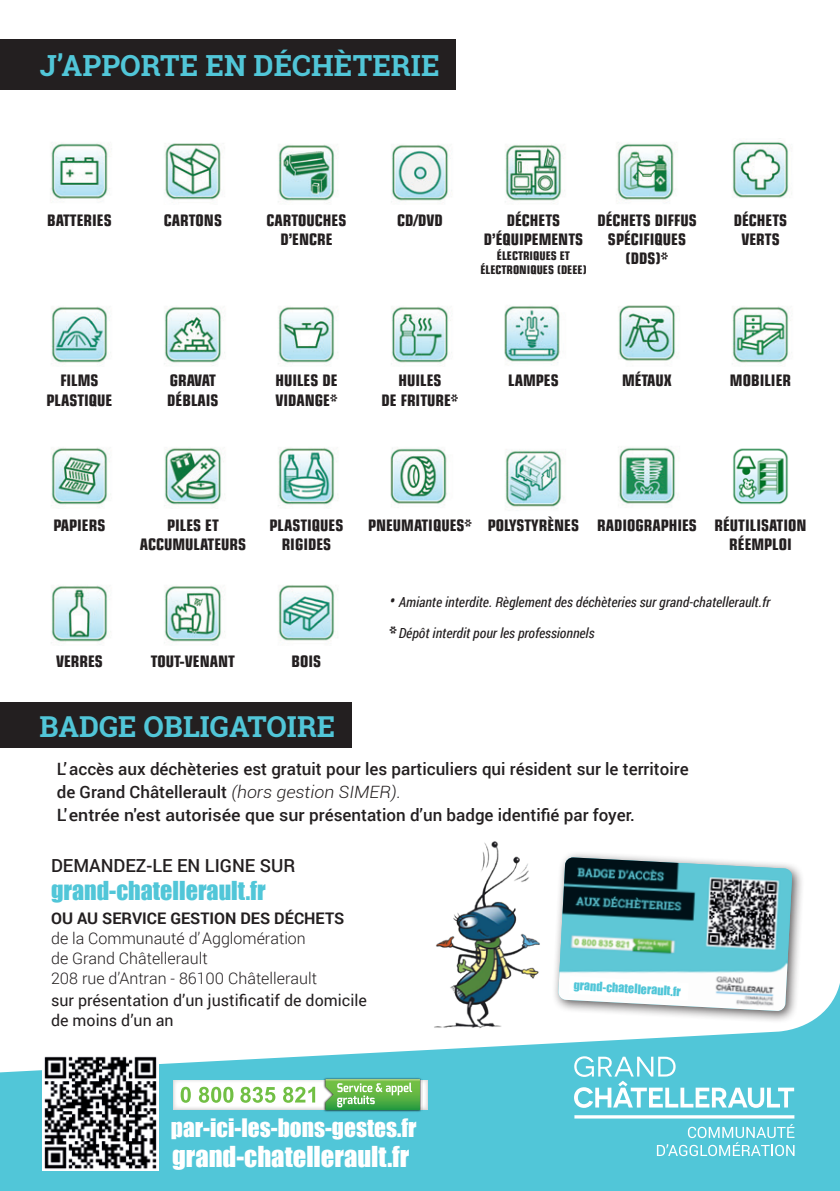
<style>
.page{position:relative;width:840px;height:1191px;background:#fff}
.page>*{position:absolute;margin:0;border:0;box-sizing:border-box;transform-origin:0 0}
.t1{font:700 29px "Roboto Slab";color:#51c6d8}
.t2{font:700 28.8px "Roboto Slab";color:#51c6d8}
.t3{font:26.6px "Impact";color:#fff}
.t4{font:24px "Impact";color:#51c6d8}
.t5{font:23.4px "Impact";color:#fff}
.t6{font:500 18px "Roboto";color:#231f20}
.t7{font:500 17px/22.6px "Roboto";color:#231f20}
.t8{font:700 condensed 16px/19.2px "Eurostile LT";color:#231f20;text-align:center}
.t9{font:300 16px/20px "Roboto";color:#231f20}
.t10{font:16px "Roboto";color:#231f20}
.t11{font:italic 13.8px "Roboto Condensed";color:#231f20}
.t12{font:700 condensed 12px/14.4px "Eurostile LT";color:#231f20;text-align:center}
.t13{font:12px "Impact";color:#51c6d8}
.s1{font-size:18px}
.s2{font-family:"Eurostile LT";font-weight:700;font-style:normal;font-stretch:condensed;font-size:16px}
.s3{font-weight:300;font-style:italic}
.s4{font-weight:700}
</style>
<div class="page">
<img style="left:50px;top:142px;width:61px;height:57px">
<img style="left:165px;top:143px;width:56px;height:57px">
<img style="left:278px;top:145px;width:60px;height:57px">
<img style="left:391px;top:145px;width:61px;height:57px">
<img style="left:505px;top:144px;width:60px;height:60px">
<img style="left:616px;top:142px;width:58px;height:58px">
<img style="left:732px;top:138px;width:60px;height:60px">
<img style="left:51px;top:306px;width:60px;height:58px">
<img style="left:164px;top:307px;width:61px;height:59px">
<img style="left:278px;top:306px;width:60px;height:59px">
<img style="left:391px;top:307px;width:61px;height:57px">
<img style="left:504px;top:306px;width:56px;height:59px">
<img style="left:618px;top:305px;width:57px;height:56px">
<img style="left:732px;top:306px;width:60px;height:60px">
<img style="left:51px;top:448px;width:60px;height:58px">
<img style="left:164px;top:448px;width:61px;height:58px">
<img style="left:278px;top:447px;width:60px;height:59px">
<img style="left:390px;top:448px;width:57px;height:57px">
<img style="left:505px;top:450px;width:57px;height:58px">
<img style="left:618px;top:447px;width:60px;height:58px">
<img style="left:733px;top:448px;width:55px;height:57px">
<img style="left:51px;top:585px;width:60px;height:58px">
<img style="left:164px;top:586px;width:61px;height:57px">
<img style="left:278px;top:585px;width:60px;height:56px">
<div style="left:0;top:39px;width:455px;height:51px;background:#231f20"></div>
<div style="left:0;top:703px;width:351px;height:45px;background:#231f20"></div>
<svg style="left:0;top:987px;width:839px;height:204px;fill:#51c6d8"></svg>
<svg style="left:573px;top:1056px;width:220px;height:51px"></svg>
<svg style="left:656px;top:1124px;width:138px;height:32px;background:#75d1e0"></svg>
<hr style="left:574px;top:1115px;width:220px;height:3px;background:#fff">
<img style="left:43px;top:1054px;width:116px;height:116px">
<div style="left:551px;top:851px;width:253px;height:172px;background:#231f20;opacity:.75"></div>
<div style="left:173px;top:1079px;width:254px;height:30px;background:linear-gradient(to bottom,#fcfdfc,#fbfcfa)"></div>
<svg style="left:180px;top:1086px;width:11px;height:16px"></svg>
<svg style="left:199px;top:1086px;width:34px;height:16px"></svg>
<svg style="left:240px;top:1086px;width:35px;height:16px"></svg>
<svg style="left:283px;top:1086px;width:32px;height:16px"></svg>
<img style="left:322px;top:1076px;width:100px;height:36px">
<svg style="left:325px;top:1079px;width:94px;height:31px;background:#77bf65"></svg>
<img style="left:427px;top:841px;width:116px;height:191px">
<svg style="left:558px;top:857px;width:233px;height:154px"></svg>
<p class="t1" style="left:40px;top:46px;width:401px">J’APPORTE EN DÉCHÈTERIE</p>
<p class="t8" style="left:47px;top:211px;width:66px">BATTERIES</p>
<p class="t8" style="left:164px;top:211px;width:60px">CARTONS</p>
<p class="t8" style="left:266px;top:211px;width:81px">CARTOUCHES</p>
<p class="t8" style="left:280px;top:230px;width:54px">D’ENCRE</p>
<p class="t8" style="left:397px;top:211px;width:47px">CD/DVD</p>
<p class="t8" style="left:483px;top:211px;width:101px">DÉCHETS<br>D’ÉQUIPEMENTS</p>
<p class="t12" style="left:480px;top:248px;width:108px">ÉLECTRIQUES ET<br>ÉLECTRONIQUES (DEEE)</p>
<p class="t8" style="left:597px;top:211px;width:101px">DÉCHETS DIFFUS<br>SPÉCIFIQUES (DDS)*</p>
<p class="t8" style="left:733px;top:211px;width:55px">DÉCHETS</p>
<p class="t8" style="left:741px;top:230px;width:40px">VERTS</p>
<p class="t8" style="left:60px;top:371px;width:40px">FILMS</p>
<p class="t8" style="left:46px;top:390px;width:67px">PLASTIQUE</p>
<p class="t8" style="left:170px;top:371px;width:48px">GRAVAT</p>
<p class="t8" style="left:167px;top:390px;width:53px">DÉBLAIS</p>
<p class="t8" style="left:275px;top:371px;width:64px;text-align:left">HUILES DE<br>VIDANGE*</p>
<p class="t8" style="left:381px;top:371px;width:78px">HUILES<br>DE FRITURE*</p>
<p class="t8" style="left:508px;top:371px;width:52px">LAMPES</p>
<p class="t8" style="left:621px;top:371px;width:51px">MÉTAUX</p>
<p class="t8" style="left:729px;top:371px;width:63px">MOBILIER</p>
<p class="t8" style="left:53px;top:516px;width:53px">PAPIERS</p>
<p class="t8" style="left:167px;top:516px;width:53px">PILES ET</p>
<p class="t8" style="left:140px;top:535px;width:108px">ACCUMULATEURS</p>
<p class="t8" style="left:269px;top:516px;width:75px">PLASTIQUES<br>RIGIDES</p>
<p class="t8" style="left:368px;top:516px;width:105px">PNEUMATIQUES*</p>
<p class="t8" style="left:487px;top:516px;width:93px">POLYSTYRÈNES</p>
<p class="t8" style="left:596px;top:516px;width:101px">RADIOGRAPHIES</p>
<p class="t8" style="left:714px;top:516px;width:93px">RÉUTILISATION</p>
<p class="t8" style="left:728px;top:535px;width:64px">RÉEMPLOI</p>
<p class="t11" style="left:389px;top:592px;width:382px"><span class="s1">•</span> Amiante interdite. Règlement des déchèteries sur grand-chatellerault.fr</p>
<p class="t11" style="left:389px;top:623px;width:207px"><span class="s2">*</span> Dépôt interdit pour les professionnels</p>
<p class="t8" style="left:56px;top:652px;width:48px">VERRES</p>
<p class="t8" style="left:151px;top:652px;width:86px">TOUT-VENANT</p>
<p class="t8" style="left:291px;top:652px;width:31px">BOIS</p>
<p class="t2" style="left:39px;top:706px;width:297px">BADGE OBLIGATOIRE</p>
<p class="t7" style="left:57px;top:757px;width:633px">L’accès aux déchèteries est gratuit pour les particuliers qui résident sur le territoire</p>
<p class="t7" style="left:57px;top:780px;width:579px">de Grand Châtellerault <span class="s3">(hors gestion SIMER).<br></span>L' entrée n'est autorisée que sur présentation d’un badge identifié par foyer.</p>
<p class="t6" style="left:51px;top:852px;width:245px">DEMANDEZ-LE EN LIGNE SUR</p>
<p class="t4" style="left:51px;top:871px;width:216px">grand-chatellerault.fr</p>
<p class="t9" style="left:51px;top:907px;width:294px"><span class="s4">OU AU SERVICE GESTION DES DÉCHETS </span>de la Communauté d’ Agglomération<br>de Grand Châtellerault<br>208 rue d’Antran - 86100 Châtellerault</p>
<p class="t10" style="left:51px;top:988px;width:317px">sur présentation d’un justificatif de domicile</p>
<p class="t10" style="left:51px;top:1008px;width:124px">de moins d’un an</p>
<p class="t5" style="left:171px;top:1110px;width:247px">par-ici-les-bons-gestes.fr</p>
<p class="t3" style="left:172px;top:1136px;width:239px">grand-chatellerault.fr</p>
<p class="t13" style="left:574px;top:975px;width:109px;rotate:4deg">grand-chatellerault.fr</p>
</div>
